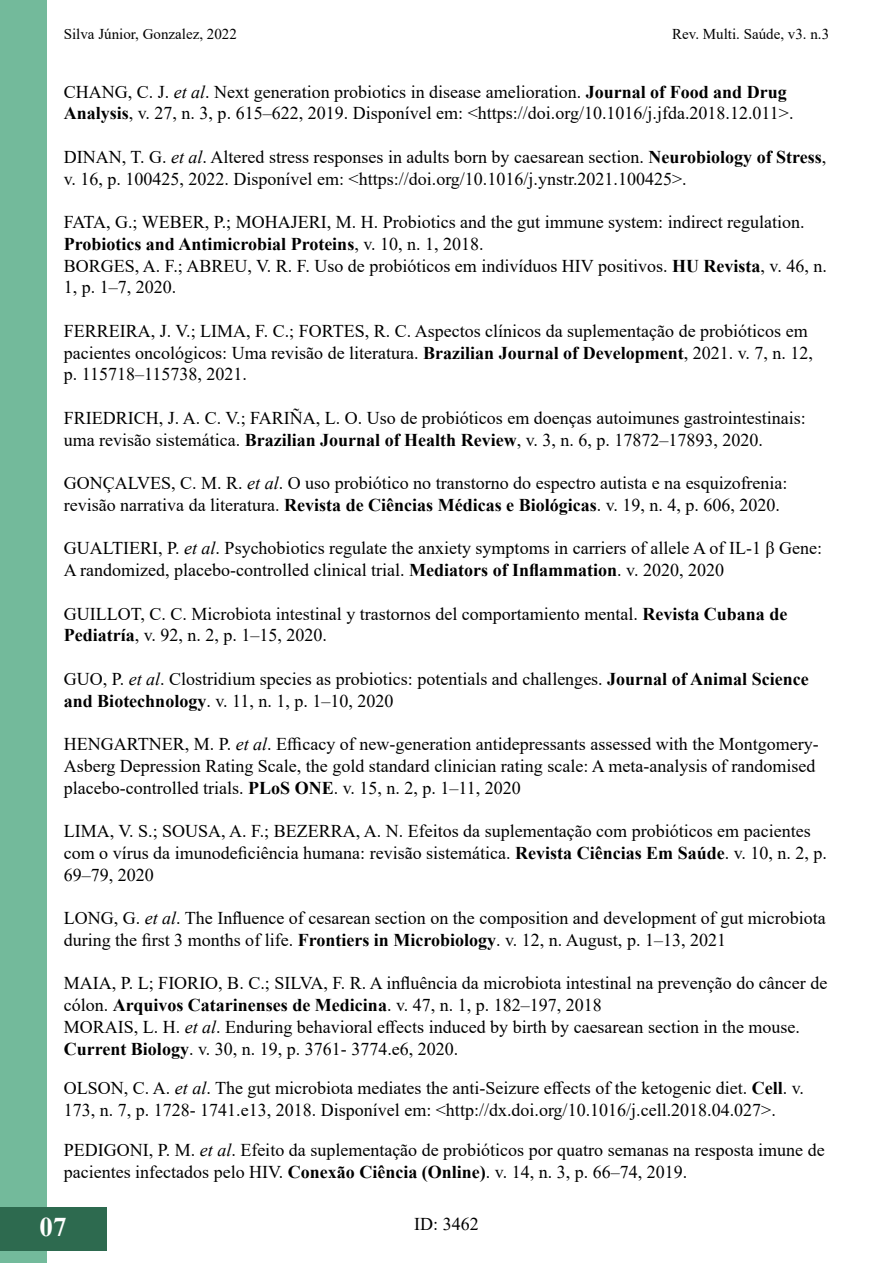
<style>
.page{position:relative;width:893px;height:1263px;background:#fff}
.page>*{position:absolute;margin:0;border:0;box-sizing:border-box;transform-origin:0 0}
.t1{font:700 27px "Times New Roman";color:#fff}
.t2{font:18px/21.8px "Times New Roman";color:#000}
.t3{font:15px "Times New Roman";color:#000}
.s1{font-style:italic}
.s2{font-weight:700}
</style>
<div class="page">
<div style="left:0;top:1px;width:47px;height:1262px;background:#73ba9b"></div>
<div style="left:0;top:1207px;width:106px;height:43px;background:#2d6a4f"></div>
<p class="t3" style="left:64px;top:24px;width:175px">Silva Júnior, Gonzalez, 2022</p>
<p class="t3" style="left:672px;top:24px;width:158px">Rev. Multi. Saúde, v3. n.3</p>
<p class="t2" style="left:64px;top:80px;width:731px">CHANG, C. J. <span class="s1">et al</span>. Next generation probiotics in disease amelioration. <span class="s2">Journal of Food and Drug<br>Analysis</span>, v. 27, n. 3, p. 615–622, 2019. Disponível em: &lt;https://doi.org/10.1016/j.jfda.2018.12.011&gt;.</p>
<p class="t2" style="left:64px;top:145px;width:764px">DINAN, T. G. <span class="s1">et al</span>. Altered stress responses in adults born by caesarean section. <span class="s2">Neurobiology of Stress</span>, v. 16, p. 100425, 2022. Disponível em: &lt;https://doi.org/10.1016/j.ynstr.2021.100425&gt;.</p>
<p class="t2" style="left:64px;top:211px;width:765px">FATA, G.; WEBER, P.; MOHAJERI, M. H. Probiotics and the gut immune system: indirect regulation.<br><span class="s2">Probiotics and Antimicrobial Proteins</span>, v. 10, n. 1, 2018.<br>BORGES, A. F.; ABREU, V. R. F. Uso de probióticos em indivíduos HIV positivos. <span class="s2">HU Revista</span>, v. 46, n.<br>1, p. 1–7, 2020.</p>
<p class="t2" style="left:64px;top:319px;width:751px">FERREIRA, J. V.; LIMA, F. C.; FORTES, R. C. Aspectos clínicos da suplementação de probióticos em pacientes oncológicos: Uma revisão de literatura. <span class="s2">Brazilian Journal of Development</span>, 2021. v. 7, n. 12, p. 115718–115738, 2021.</p>
<p class="t2" style="left:64px;top:406px;width:744px">FRIEDRICH, J. A. C. V.; FARIÑA, L. O. Uso de probióticos em doenças autoimunes gastrointestinais: uma revisão sistemática. <span class="s2">Brazilian Journal of Health Review</span>, v. 3, n. 6, p. 17872–17893, 2020.</p>
<p class="t2" style="left:64px;top:472px;width:725px">GONÇALVES, C. M. R. <span class="s1">et al</span>. O uso probiótico no transtorno do espectro autista e na esquizofrenia: revisão narrativa da literatura. <span class="s2">Revista de Ciências Médicas e Biológicas</span>. v. 19, n. 4, p. 606, 2020.</p>
<p class="t2" style="left:64px;top:537px;width:760px">GUALTIERI, P. <span class="s1">et al</span>. Psychobiotics regulate the anxiety symptoms in carriers of allele A of IL-1 β Gene:<br>A randomized, placebo-controlled clinical trial. <span class="s2">Mediators of Inflammation</span>. v. 2020, 2020</p>
<p class="t2" style="left:64px;top:602px;width:725px">GUILLOT, C. C. Microbiota intestinal y trastornos del comportamiento mental. <span class="s2">Revista Cubana de<br>Pediatría</span>, v. 92, n. 2, p. 1–15, 2020.</p>
<p class="t2" style="left:64px;top:667px;width:746px">GUO, P. <span class="s1">et al</span>. Clostridium species as probiotics: potentials and challenges. <span class="s2">Journal of Animal Science and Biotechnology</span>. v. 11, n. 1, p. 1–10, 2020</p>
<p class="t2" style="left:64px;top:733px;width:757px">HENGARTNER, M. P. <span class="s1">et al</span>. Efficacy of new-generation antidepressants assessed with the Montgomery-<br>Asberg Depression Rating Scale, the gold standard clinician rating scale: A meta-analysis of randomised placebo-controlled trials. <span class="s2">PLoS ONE</span>. v. 15, n. 2, p. 1–11, 2020</p>
<p class="t2" style="left:64px;top:820px;width:765px">LIMA, V. S.; SOUSA, A. F.; BEZERRA, A. N. Efeitos da suplementação com probióticos em pacientes com o vírus da imunodeficiência humana: revisão sistemática. <span class="s2">Revista Ciências Em Saúde</span>. v. 10, n. 2, p.<br>69–79, 2020</p>
<p class="t2" style="left:64px;top:907px;width:764px">LONG, G. <span class="s1">et al</span>. The Influence of cesarean section on the composition and development of gut microbiota during the first 3 months of life. <span class="s2">Frontiers in Microbiology</span>. v. 12, n. August, p. 1–13, 2021</p>
<p class="t2" style="left:64px;top:972px;width:765px">MAIA, P. L; FIORIO, B. C.; SILVA, F. R. A influência da microbiota intestinal na prevenção do câncer de cólon. <span class="s2">Arquivos Catarinenses de Medicina</span>. v. 47, n. 1, p. 182–197, 2018<br>MORAIS, L. H. <span class="s1">et al</span>. Enduring behavioral effects induced by birth by caesarean section in the mouse.<br><span class="s2">Current Biology</span>. v. 30, n. 19, p. 3761- 3774.e6, 2020.</p>
<p class="t2" style="left:64px;top:1077px;width:742px">OLSON, C. A. <span class="s1">et al</span>. The gut microbiota mediates the anti-Seizure effects of the ketogenic diet. <span class="s2">Cell</span>. v.<br>173, n. 7, p. 1728- 1741.e13, 2018. Disponível em: &lt;http://dx.doi.org/10.1016/j.cell.2018.04.027&gt;.</p>
<p class="t2" style="left:64px;top:1138px;width:762px">PEDIGONI, P. M. <span class="s1">et al</span>. Efeito da suplementação de probióticos por quatro semanas na resposta imune de pacientes infectados pelo HIV. <span class="s2">Conexão Ciência (Online)</span>. v. 14, n. 3, p. 66–74, 2019.</p>
<h1 class="t1" style="left:40px;top:1207px;width:29px">07</h1>
<p class="t2" style="left:414px;top:1213px;width:66px">ID: 3462</p>
</div>
